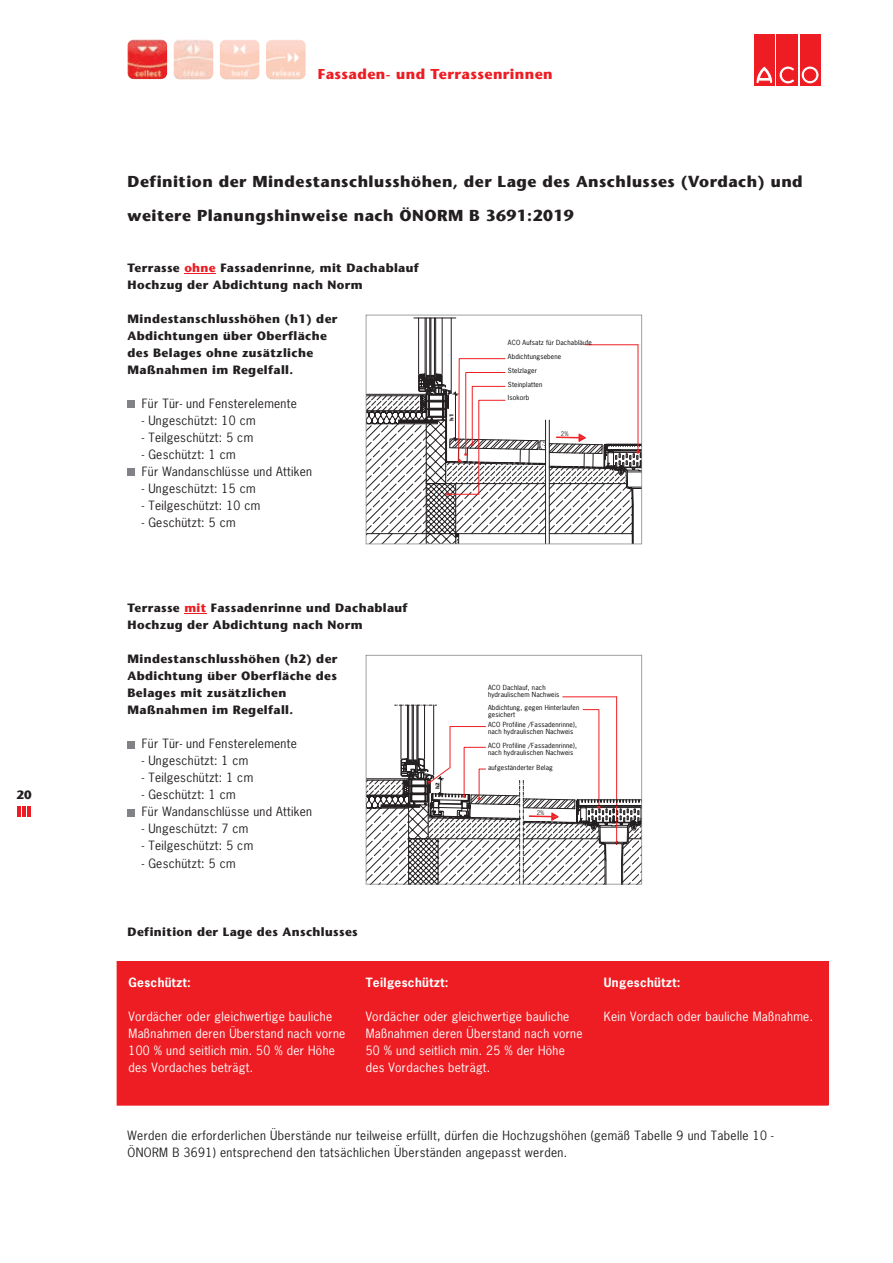
<style>
.page{position:relative;width:893px;height:1263px;background:#fff}
.page>*{position:absolute;margin:0;border:0;box-sizing:border-box;transform-origin:0 0}
.t1{font:700 15.75px/34px "Stone Sans";letter-spacing:.03em;color:#231f20}
.t2{font:700 14.25px "Stone Sans";letter-spacing:.03em;color:#ee1d23}
.t3{font:12px/17px "News Gothic";letter-spacing:.025em;color:#231f20}
.t4{font:700 12px/17px "Stone Sans";letter-spacing:.03em;color:#231f20}
.t5{font:12px/17px "News Gothic";letter-spacing:.025em;color:#fff}
.t6{font:700 12px "News Gothic";letter-spacing:.03em;color:#fff}
.t7{font:6.6px/13.8px "News Gothic";letter-spacing:.025em;color:#000001}
.t8{font:6px "News Gothic";color:#231f20}
.t9{font:700 5.4px "Stone Sans";color:#231f20}
.s1{color:#ee1d23}
</style>
<div class="page">
<hr style="left:17px;top:806px;width:4px;height:10px;background:#ee1d23">
<hr style="left:22px;top:806px;width:4px;height:10px;background:#ee1d23">
<hr style="left:27px;top:806px;width:4px;height:10px;background:#ee1d23">
<div style="left:754px;top:35px;width:21px;height:51px;background:#ee1d23"></div>
<svg style="left:756px;top:66px;width:17px;height:17px"></svg>
<div style="left:777px;top:35px;width:21px;height:51px;background:#ee1d23"></div>
<svg style="left:779px;top:66px;width:15px;height:18px"></svg>
<div style="left:800px;top:35px;width:20px;height:51px;background:#ee1d23"></div>
<svg style="left:801px;top:66px;width:18px;height:18px"></svg>
<div style="left:801px;top:66px;width:18px;height:18px;border:1px solid #ee1d23;border-radius:50%"></div>
<div style="left:804px;top:69px;width:12px;height:12px;background:#ee1d23;border-radius:50%"></div>
<div style="left:804px;top:69px;width:12px;height:12px;border:1px solid #ee1d23;border-radius:50%"></div>
<img style="left:174px;top:39px;width:39px;height:40px">
<img style="left:220px;top:40px;width:39px;height:39px">
<img style="left:266px;top:40px;width:40px;height:39px">
<img style="left:128px;top:40px;width:39px;height:39px">
<div style="left:117px;top:961px;width:711px;height:145px;background:#ee1d23"></div>
<div style="left:128px;top:401px;width:7px;height:7px;background:#808285"></div>
<div style="left:128px;top:469px;width:7px;height:7px;background:#808285"></div>
<div style="left:128px;top:741px;width:7px;height:7px;background:#808285"></div>
<div style="left:128px;top:809px;width:7px;height:7px;background:#808285"></div>
<hr style="left:184px;top:273px;width:32px;height:1px;background:#ee1d23">
<svg style="left:184px;top:613px;width:23px;height:1px"></svg>
<hr style="left:734px;top:420px;width:1px;height:124px;background:#231f20">
<hr style="left:738px;top:420px;width:1px;height:124px;background:#231f20">
<svg style="left:366px;top:315px;width:276px;height:229px"></svg>
<svg style="left:366px;top:655px;width:276px;height:229px"></svg>
<p class="t4" style="left:16px;top:787px;width:17px">20</p>
<p class="t2" style="left:318px;top:65px;width:236px">Fassaden- und Terrassenrinnen</p>
<h1 class="t1" style="left:128px;top:165px;width:677px">Definition der Mindestanschlusshöhen, der Lage des Anschlusses (Vordach) und weitere Planungshinweise nach ÖNORM B 3691:2019</h1>
<p class="t4" style="left:128px;top:259px;width:293px">Terrasse <span class="s1">ohne</span> Fassadenrinne, mit Dachablauf<br>Hochzug der Abdichtung nach Norm</p>
<p class="t4" style="left:128px;top:311px;width:211px">Mindestanschlusshöhen (h1) der<br>Abdichtungen über Oberfläche des Belages ohne zusätzliche<br>Maßnahmen im Regelfall.</p>
<p class="t3" style="left:142px;top:395px;width:157px">Für Tür- und Fensterelemente</p>
<p class="t3" style="left:142px;top:412px;width:115px">- Ungeschützt: 10 cm</p>
<p class="t3" style="left:142px;top:429px;width:113px">- Teilgeschützt: 5 cm</p>
<p class="t3" style="left:142px;top:446px;width:172px">- Geschützt: 1 cm<br>Für Wandanschlüsse und Attiken</p>
<p class="t3" style="left:142px;top:480px;width:115px">- Ungeschützt: 15 cm</p>
<p class="t3" style="left:142px;top:497px;width:120px">- Teilgeschützt: 10 cm</p>
<p class="t3" style="left:142px;top:514px;width:95px">- Geschützt: 5 cm</p>
<p class="t9" style="left:448px;top:421px;width:8px;rotate:-90deg">h1</p>
<p class="t7" style="left:508px;top:336px;width:85px">ACO Aufsatz für Dachabläufe<br>Abdichtungsebene<br>Stelzlager<br>Steinplatten<br>Isokorb</p>
<p class="t8" style="left:561px;top:429px;width:9px">2%</p>
<p class="t4" style="left:128px;top:600px;width:282px">Terrasse <span class="s1">mit</span> Fassadenrinne und Dachablauf<br>Hochzug der Abdichtung nach Norm</p>
<p class="t4" style="left:128px;top:651px;width:211px">Mindestanschlusshöhen (h2) der<br>Abdichtung über Oberfläche des<br>Belages mit zusätzlichen<br>Maßnahmen im Regelfall.</p>
<p class="t3" style="left:142px;top:735px;width:157px">Für Tür- und Fensterelemente</p>
<p class="t3" style="left:142px;top:752px;width:108px">- Ungeschützt: 1 cm</p>
<p class="t3" style="left:142px;top:769px;width:113px">- Teilgeschützt: 1 cm</p>
<p class="t3" style="left:142px;top:786px;width:172px">- Geschützt: 1 cm<br>Für Wandanschlüsse und Attiken</p>
<p class="t3" style="left:142px;top:820px;width:108px">- Ungeschützt: 7 cm</p>
<p class="t3" style="left:142px;top:837px;width:113px">- Teilgeschützt: 5 cm</p>
<p class="t3" style="left:142px;top:854px;width:95px">- Geschützt: 5 cm</p>
<p class="t9" style="left:434px;top:789px;width:8px;rotate:-90deg">h2</p>
<p class="t7" style="left:488px;top:684px;width:73px;line-height:7.2px">ACO Dachlauf, nach hydraulischem Nachweis</p>
<p class="t7" style="left:488px;top:703px;width:93px;line-height:7.2px">Abdichtung, gegen Hinterlaufen gesichert</p>
<p class="t7" style="left:488px;top:721px;width:90px;line-height:7.2px">ACO Profiline /Fassadenrinne), nach hydraulischen Nachweis</p>
<p class="t7" style="left:488px;top:742px;width:90px;line-height:7.2px">ACO Profiline /Fassadenrinne), nach hydraulischen Nachweis</p>
<p class="t7" style="left:488px;top:760px;width:66px">aufgeständerter Belag</p>
<p class="t8" style="left:537px;top:809px;width:9px">2%</p>
<p class="t4" style="left:128px;top:923px;width:232px">Definition der Lage des Anschlusses</p>
<p class="t6" style="left:129px;top:974px;width:64px">Geschützt:</p>
<p class="t5" style="left:129px;top:1007px;width:218px">Vordächer oder gleichwertige bauliche Maßnahmen deren Überstand nach vorne 100 % und seitlich min. 50 % der Höhe des Vordaches beträgt.</p>
<p class="t6" style="left:366px;top:974px;width:84px">Teilgeschützt:</p>
<p class="t5" style="left:366px;top:1007px;width:218px">Vordächer oder gleichwertige bauliche Maßnahmen deren Überstand nach vorne 50 % und seitlich min. 25 % der Höhe des Vordaches beträgt.</p>
<p class="t6" style="left:604px;top:974px;width:78px">Ungeschützt:</p>
<p class="t5" style="left:604px;top:1007px;width:211px">Kein Vordach oder bauliche Maßnahme.</p>
<p class="t3" style="left:128px;top:1126px;width:648px">Werden die erforderlichen Überstände nur teilweise erfüllt, dürfen die Hochzugshöhen (gemäß Tabelle 9 und Tabelle 10 -<br>ÖNORM B 3691) entsprechend den tatsächlichen Überständen angepasst werden.</p>
</div>
